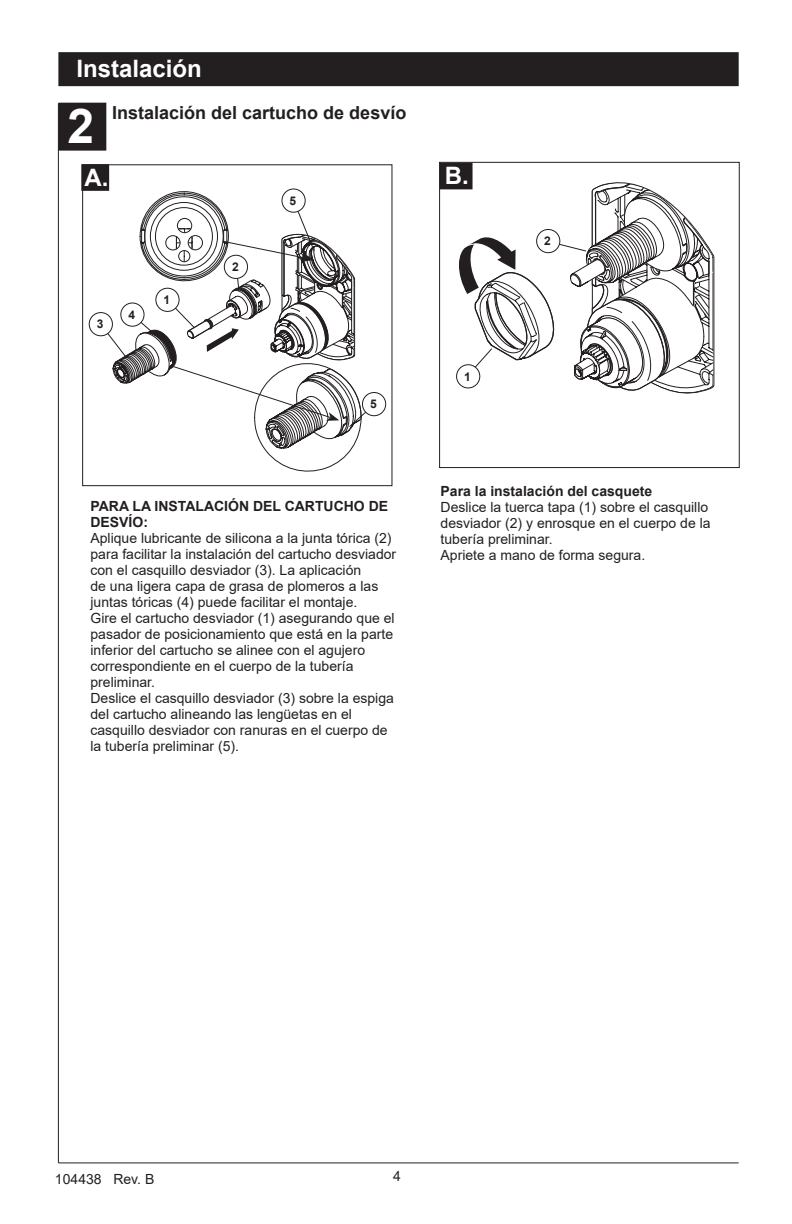
<style>
.page{position:relative;width:792px;height:1224px;background:#fff}
.page>*{position:absolute;margin:0;border:0;box-sizing:border-box;transform-origin:0 0}
.t1{font:700 48px "Arial";color:#fff}
.t2{font:700 24px "Arial";color:#fff}
.t3{font:700 18px "Arial";color:#231f20}
.t4{font:14px/16px "Arial";color:#231f20}
.t5{font:700 14px/16px "Arial";color:#231f20}
.t6{font:700 12px "Arial";color:#231f20}
</style>
<div class="page">
<div style="left:439px;top:162px;width:301px;height:306px;border:1px solid #231f20"></div>
<div style="left:59px;top:53px;width:679px;height:32px;background:#231f20"></div>
<div style="left:58px;top:52px;width:681px;height:34px;border:2px solid #231f20"></div>
<div style="left:59px;top:104px;width:46px;height:46px;background:#231f20"></div>
<div style="left:58px;top:103px;width:48px;height:48px;border:2px solid #231f20"></div>
<hr style="left:58px;top:103px;width:1px;height:1060px;background:#231f20">
<hr style="left:58px;top:1162px;width:681px;height:1px;background:#231f20">
<div style="left:441px;top:164px;width:31px;height:24px;background:#231f20"></div>
<div style="left:440px;top:163px;width:33px;height:26px;border:2px solid #231f20"></div>
<div style="left:82px;top:165px;width:26px;height:25px;background:#231f20"></div>
<div style="left:81px;top:164px;width:28px;height:27px;border:2px solid #231f20"></div>
<svg style="left:89px;top:313px;width:23px;height:23px"></svg>
<div style="left:89px;top:312px;width:24px;height:24px;border:1px solid #231f20;border-radius:50%"></div>
<div style="left:95px;top:318px;width:12px;height:13px;background:#fff"></div>
<svg style="left:459px;top:164px;width:256px;height:230px"></svg>
<div style="left:457px;top:365px;width:23px;height:23px;background:#fff;border-radius:50%"></div>
<div style="left:456px;top:364px;width:24px;height:24px;border:1px solid #231f20;border-radius:50%"></div>
<svg style="left:100px;top:173px;width:293px;height:298px"></svg>
<svg style="left:121px;top:303px;width:23px;height:23px"></svg>
<div style="left:120px;top:303px;width:25px;height:24px;border:1px solid #231f20;border-radius:50%"></div>
<div style="left:127px;top:308px;width:11px;height:14px;background:#fff"></div>
<h2 class="t2" style="left:77px;top:52px;width:127px">Instalación</h2>
<h1 class="t1" style="left:67px;top:92px;width:28px">2</h1>
<p class="t3" style="left:112px;top:100px;width:296px">Instalación del cartucho de desvío</p>
<h2 class="t2" style="left:84px;top:161px;width:25px">A.</h2>
<p class="t6" style="left:97px;top:316px;width:8px">3</p>
<p class="t6" style="left:129px;top:306px;width:8px">4</p>
<p class="t6" style="left:164px;top:291px;width:8px">1</p>
<p class="t6" style="left:232px;top:258px;width:8px">2</p>
<p class="t6" style="left:290px;top:192px;width:8px">5</p>
<p class="t6" style="left:370px;top:396px;width:8px">5</p>
<p class="t5" style="left:91px;top:498px;width:299px">PARA LA INSTALACIÓN DEL CARTUCHO DE<br>DESVÍO:</p>
<p class="t4" style="left:91px;top:530px;width:307px">Aplique lubricante de silicona a la junta tórica (2) para facilitar la instalación del cartucho desviador con el casquillo desviador (3). La aplicación<br>de una ligera capa de grasa de plomeros a las juntas tóricas (4) puede facilitar el montaje.<br>Gire el cartucho desviador (1) asegurando que el pasador de posicionamiento que está en la parte inferior del cartucho se alinee con el agujero correspondiente en el cuerpo de la tubería preliminar.<br>Deslice el casquillo desviador (3) sobre la espiga del cartucho alineando las lengüetas en el casquillo desviador con ranuras en el cuerpo de la tubería preliminar (5).</p>
<h2 class="t2" style="left:445px;top:159px;width:25px">B.</h2>
<p class="t6" style="left:464px;top:368px;width:8px">1</p>
<p class="t6" style="left:544px;top:233px;width:8px">2</p>
<p class="t5" style="left:441px;top:483px;width:213px">Para la instalación del casquete</p>
<p class="t4" style="left:441px;top:499px;width:272px">Deslice la tuerca tapa (1) sobre el casquillo desviador (2) y enrosque en el cuerpo de la tubería preliminar.<br>Apriete a mano de forma segura.</p>
<p class="t4" style="left:55px;top:1171px;width:101px">104438 Rev. B</p>
<p class="t4" style="left:393px;top:1168px;width:9px">4</p>
</div>
